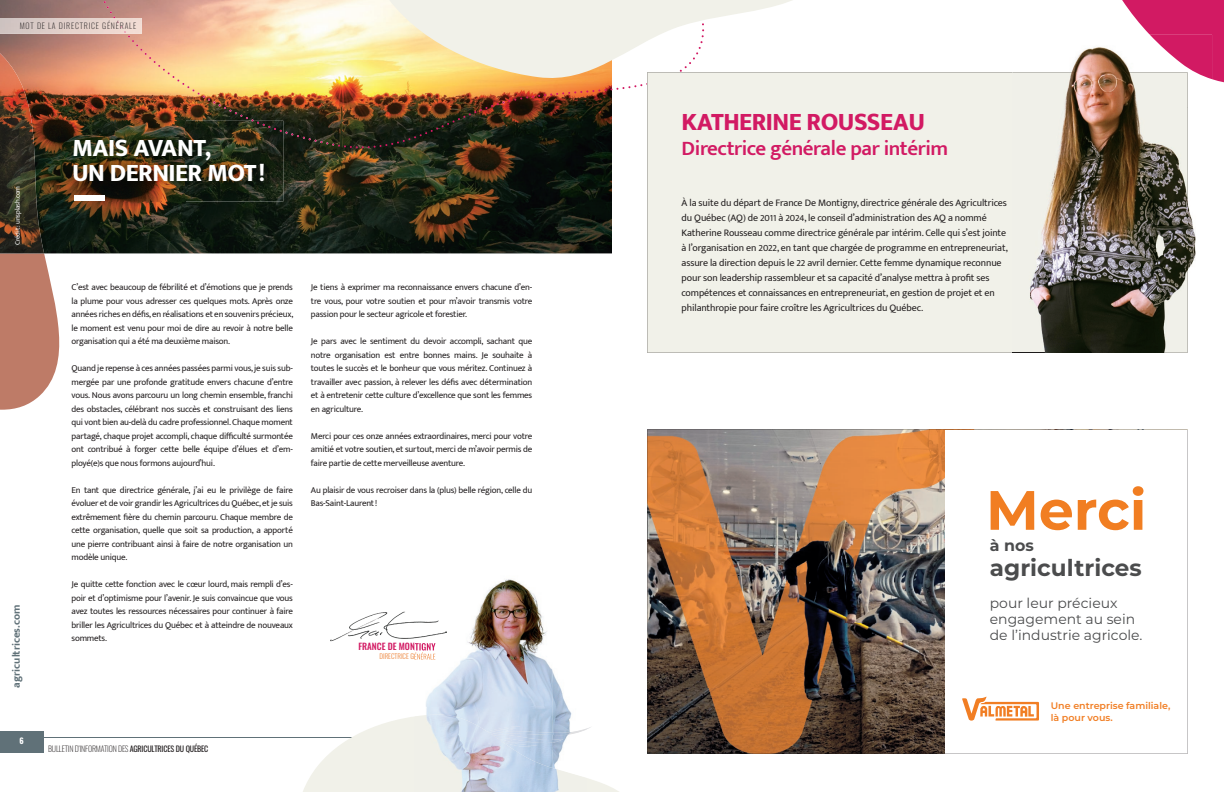
<style>
.page{position:relative;width:1224px;height:792px;background:#fff}
.page>*{position:absolute;margin:0;border:0;box-sizing:border-box;transform-origin:0 0}
.t1{font:700 55.3px "Montserrat";color:#f17e22}
.t2{font:800 25px/25px "Mukta Mahee";letter-spacing:-.02em;color:#fff}
.t3{font:800 25px "Mukta Mahee";letter-spacing:-.02em;color:#d21a63}
.t4{font:700 23.1px "Montserrat";color:#4b4c4d}
.t5{font:600 21px "Mukta Mahee";letter-spacing:-.02em;color:#d21a63}
.t6{font:700 15.8px "Montserrat";color:#4b4c4d}
.t7{font:13.9px/16px "Montserrat";color:#4b4c4d}
.t8{font:700 11px "Mukta Mahee";color:#607178}
.t9{font:10px/15px "Mukta Mahee";letter-spacing:-.01em;color:#231f20}
.t10{font:600 9.5px/11.4px "Montserrat";color:#f17e24}
.t11{font:9px/13.5px "Mukta Mahee";letter-spacing:-.02em;color:#231f20;text-align:justify}
.t12{font:500 9px "Oswald";color:#d21a63}
.t13{font:200 8px "Oswald";letter-spacing:-.02em;color:#231f20}
.t14{font:200 8px "Oswald";letter-spacing:.1em;color:#231f20}
.t15{font:700 8px "Oswald";color:#fff}
.t16{font:7px "Mukta Mahee";letter-spacing:-.02em;color:#fff}
.t17{font:300 7px "Oswald";color:#ed8339}
.s1{font-weight:400}
</style>
<div class="page">
<img style="left:0;top:0;width:612px;height:253px">
<svg style="left:338px;top:146px;width:161px;height:2px"></svg>
<img style="left:283px;top:0;width:364px;height:146px">
<div style="left:0;top:731px;width:43px;height:21px;background:#607178"></div>
<hr style="left:43px;top:738px;width:428px;height:1px;background:#607178">
<svg style="left:350px;top:0;width:442px;height:84px;fill:#f6f1e9"></svg>
<svg style="left:0;top:253px;width:73px;height:157px"></svg>
<img style="left:0;top:53px;width:44px;height:200px">
<svg style="left:1122px;top:0;width:102px;height:82px;background:#d73575"></svg>
<img style="left:0;top:18px;width:82px;height:16px">
<img style="left:82px;top:0;width:246px;height:144px">
<img style="left:330px;top:611px;width:85px;height:30px">
<img style="left:54px;top:121px;width:229px;height:80px">
<img style="left:252px;top:121px;width:30px;height:11px">
<div style="left:74px;top:195px;width:30px;height:6px;background:#fff"></div>
<svg style="left:291px;top:716px;width:328px;height:76px"></svg>
<img style="left:415px;top:579px;width:137px;height:136px">
<img style="left:552px;top:670px;width:20px;height:45px">
<img style="left:415px;top:643px;width:21px;height:17px">
<img style="left:415px;top:652px;width:20px;height:8px">
<img style="left:415px;top:715px;width:172px;height:77px">
<svg style="left:647px;top:430px;width:541px;height:324px"></svg>
<div style="left:647px;top:72px;width:365px;height:281px;background:#f1f1e9"></div>
<img style="left:1071px;top:35px;width:141px;height:47px">
<img style="left:1188px;top:204px;width:8px;height:66px">
<img style="left:1150px;top:35px;width:62px;height:44px">
<img style="left:1012px;top:108px;width:140px;height:245px">
<img style="left:1012px;top:72px;width:176px;height:35px">
<img style="left:1187px;top:107px;width:1px;height:246px">
<img style="left:1012px;top:73px;width:175px;height:35px">
<img style="left:1152px;top:107px;width:35px;height:246px">
<p class="t14" style="left:20px;top:19px;width:118px">MOT DE LA DIRECTRICE GÉNÉRALE</p>
<p class="t16" style="left:13px;top:245px;width:61px;rotate:-90deg">Crédit : unsplash.com</p>
<p class="t8" style="left:10px;top:688px;width:84px;rotate:-90deg">agricultrices.com</p>
<p class="t15" style="left:19px;top:737px;width:6px">6</p>
<h2 class="t2" style="left:72px;top:135px;width:195px">MAIS AVANT,<br>UN DERNIER MOT !</h2>
<p class="t11" style="left:72px;top:280px;width:223px">C’est avec beaucoup de fébrilité et d’émotions que je prends la plume pour vous adresser ces quelques mots. Après onze années riches en défis, en réalisations et en souvenirs précieux, le moment est venu pour moi de dire au revoir à notre belle organisation qui a été ma deuxième maison.</p>
<p class="t11" style="left:72px;top:361px;width:223px">Quand je repense à ces années passées parmi vous, je suis sub&shy;mergée par une profonde gratitude envers chacune d’entre vous. Nous avons parcouru un long chemin ensemble, franchi des obstacles, célébrant nos succès et construisant des liens qui vont bien au-delà du cadre professionnel. Chaque moment partagé, chaque projet accompli, chaque difficulté surmontée ont contribué à forger cette belle équipe d’élues et d’em&shy;ployé(e)s que nous formons aujourd’hui.</p>
<p class="t11" style="left:72px;top:483px;width:223px">En tant que directrice générale, j’ai eu le privilège de faire évoluer et de voir grandir les Agricultrices du Québec, et je suis extrêmement fière du chemin parcouru. Chaque membre de cette organisation, quelle que soit sa production, a apporté une pierre contribuant ainsi à faire de notre organisation un modèle unique.</p>
<p class="t11" style="left:72px;top:577px;width:223px">Je quitte cette fonction avec le cœur lourd, mais rempli d’es&shy;poir et d’optimisme pour l’avenir. Je suis convaincue que vous avez toutes les ressources nécessaires pour continuer à faire briller les Agricultrices du Québec et à atteindre de nouveaux sommets.</p>
<p class="t11" style="left:311px;top:280px;width:223px">Je tiens à exprimer ma reconnaissance envers chacune d’en&shy;tre vous, pour votre soutien et pour m’avoir transmis votre passion pour le secteur agricole et forestier.</p>
<p class="t11" style="left:311px;top:334px;width:223px">Je pars avec le sentiment du devoir accompli, sachant que notre organisation est entre bonnes mains. Je souhaite à toutes le succès et le bonheur que vous méritez. Continuez à travailler avec passion, à relever les défis avec détermination et à entretenir cette culture d’excellence que sont les femmes en agriculture.</p>
<p class="t11" style="left:311px;top:429px;width:223px">Merci pour ces onze années extraordinaires, merci pour votre amitié et votre soutien, et surtout, merci de m’avoir permis de faire partie de cette merveilleuse aventure.</p>
<p class="t11" style="left:311px;top:483px;width:223px">Au plaisir de vous recroiser dans la (plus) belle région, celle du<br>Bas-Saint-Laurent !</p>
<p class="t12" style="left:358px;top:642px;width:79px">FRANCE DE MONTIGNY</p>
<p class="t17" style="left:380px;top:650px;width:58px">DIRECTRICE GÉNÉRALE</p>
<p class="t13" style="left:48px;top:742px;width:162px">BULLETIN D’INFORMATION DES <span class="s1">AGRICULTRICES DU QUÉBEC</span></p>
<h2 class="t3" style="left:682px;top:107px;width:245px">KATHERINE ROUSSEAU</h2>
<h3 class="t5" style="left:682px;top:135px;width:268px">Directrice générale par intérim</h3>
<p class="t9" style="left:682px;top:195px;width:328px">À la suite du départ de France De Montigny, directrice générale des Agricultrices du Québec (AQ) de 2011 à 2024, le conseil d’administration des AQ a nommé Katherine Rousseau comme directrice générale par intérim. Celle qui s’est jointe à l’organisation en 2022, en tant que chargée de programme en entrepreneuriat, assure la direction depuis le 22 avril dernier. Cette femme dynamique reconnue pour son leadership rassembleur et sa capacité d’analyse mettra à profit ses compétences et connaissances en entrepreneuriat, en gestion de projet et en philanthropie pour faire croître les Agricultrices du Québec.</p>
<h1 class="t1" style="left:986px;top:470px;width:162px">Merci</h1>
<h3 class="t6" style="left:990px;top:534px;width:46px">à nos</h3>
<h3 class="t4" style="left:990px;top:551px;width:153px">agricultrices</h3>
<h3 class="t7" style="left:990px;top:595px;width:154px">pour leur précieux engagement au sein de l’industrie agricole.</h3>
<p class="t10" style="left:1051px;top:700px;width:121px">Une entreprise familiale, là pour vous.</p>
</div>
